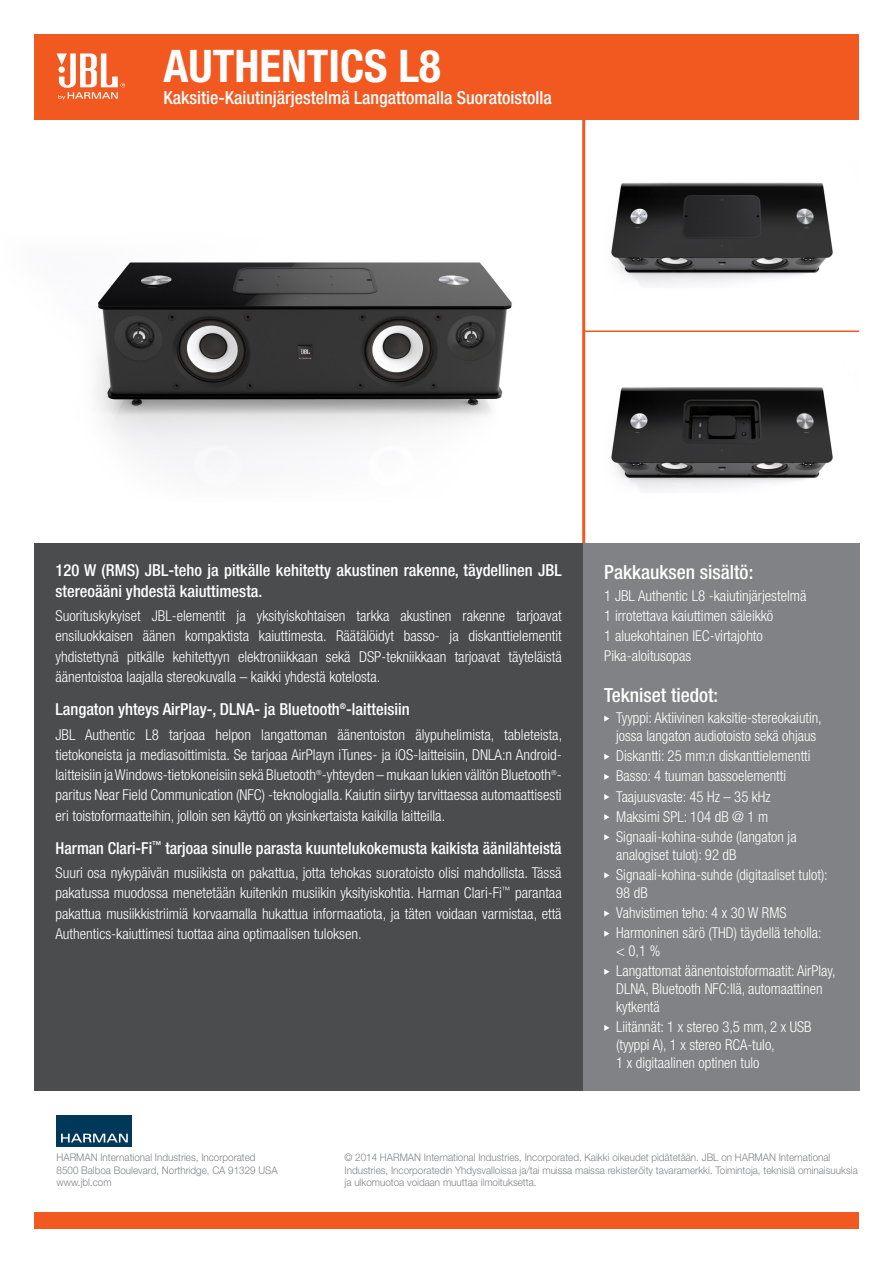
<style>
.page{position:relative;width:893px;height:1263px;background:#fff}
.page>*{position:absolute;margin:0;border:0;box-sizing:border-box;transform-origin:0 0}
.t1{font:700 condensed 45px "Helvetica Neue LT Pro";color:#fff}
.t2{font:500 condensed 19.5px "Helvetica Neue LT Pro";color:#fff}
.t3{font:500 condensed 18px "Helvetica Neue LT Pro";color:#fff}
.t4{font:500 condensed 16.5px/20.2px "Helvetica Neue LT Pro";color:#fff}
.t5{font:300 condensed 15px/20.2px "Helvetica Neue LT Pro";color:#fff}
.t6{font:300 10.5px/12.6px "Helvetica Neue";color:#808285;scale:.94 1}
</style>
<div class="page">
<img style="left:585px;top:124px;width:248px;height:198px">
<img style="left:585px;top:351px;width:248px;height:148px">
<img style="left:97px;top:262px;width:415px;height:198px">
<hr style="left:582px;top:119px;width:3px;height:424px;background:#f15921">
<div style="left:34px;top:1213px;width:825px;height:16px;background:#f15921"></div>
<div style="left:57px;top:1116px;width:75px;height:31px;background:#003859"></div>
<svg style="left:61px;top:1134px;width:67px;height:8px"></svg>
<div style="left:34px;top:34px;width:825px;height:85px;background:#f15921"></div>
<svg style="left:57px;top:53px;width:68px;height:47px"></svg>
<div style="left:34px;top:543px;width:549px;height:548px;background:#4b4c4d"></div>
<div style="left:583px;top:543px;width:276px;height:548px;background:#808285"></div>
<svg style="left:604px;top:716px;width:5px;height:6px"></svg>
<svg style="left:604px;top:754px;width:5px;height:6px"></svg>
<svg style="left:604px;top:774px;width:5px;height:6px"></svg>
<svg style="left:604px;top:794px;width:5px;height:6px"></svg>
<svg style="left:604px;top:814px;width:5px;height:6px"></svg>
<svg style="left:604px;top:834px;width:5px;height:6px"></svg>
<svg style="left:604px;top:872px;width:5px;height:6px"></svg>
<svg style="left:604px;top:910px;width:5px;height:6px"></svg>
<svg style="left:604px;top:931px;width:5px;height:6px"></svg>
<svg style="left:604px;top:969px;width:5px;height:6px"></svg>
<svg style="left:604px;top:1025px;width:5px;height:6px"></svg>
<hr style="left:584px;top:330px;width:275px;height:2px;background:#f15921">
<p class="t1" style="left:163px;top:38px;width:279px">AUTHENTICS L8</p>
<p class="t3" style="left:163px;top:87px;width:390px">Kaksitie-Kaiutinjärjestelmä Langattomalla Suoratoistolla</p>
<p class="t4" style="left:55px;top:560px;width:508px">120 W (RMS) JBL-teho ja pitkälle kehitetty akustinen rakenne, täydellinen JBL stereoääni yhdestä kaiuttimesta.</p>
<p class="t5" style="left:55px;top:606px;width:508px;text-align:justify">Suorituskykyiset JBL-elementit ja yksityiskohtaisen tarkka akustinen rakenne tarjoavat ensiluokkaisen äänen kompaktista kaiuttimesta. Räätälöidyt basso- ja diskanttielementit yhdistettynä pitkälle kehitettyyn elektroniikkaan sekä DSP-tekniikkaan tarjoavat täyteläistä äänentoistoa laajalla stereokuvalla – kaikki yhdestä kotelosta.</p>
<p class="t4" style="left:55px;top:699px;width:356px">Langaton yhteys AirPlay-, DLNA- ja Bluetooth<sup>®</sup>-laitteisiin</p>
<p class="t5" style="left:55px;top:724px;width:508px;text-align:justify">JBL Authentic L8 tarjoaa helpon langattoman äänentoiston älypuhelimista, tableteista, tietokoneista ja mediasoittimista. Se tarjoaa AirPlayn iTunes- ja iOS-laitteisiin, DNLA:n Android&shy;laitteisiin ja Windows-tietokoneisiin sekä Bluetooth<sup>®</sup>-yhteyden – mukaan lukien välitön Bluetooth<sup>®</sup>- paritus Near Field Communication (NFC) -teknologialla. Kaiutin siirtyy tarvittaessa automaattisesti eri toistoformaatteihin, jolloin sen käyttö on yksinkertaista kaikilla laitteilla.</p>
<p class="t4" style="left:55px;top:837px;width:508px">Harman Clari-Fi<sup>™</sup> tarjoaa sinulle parasta kuuntelukokemusta kaikista äänilähteistä</p>
<p class="t5" style="left:55px;top:862px;width:508px;text-align:justify">Suuri osa nykypäivän musiikista on pakattua, jotta tehokas suoratoisto olisi mahdollista. Tässä pakatussa muodossa menetetään kuitenkin musiikin yksityiskohtia. Harman Clari-Fi<sup>™</sup> parantaa pakattua musiikkistriimiä korvaamalla hukattua informaatiota, ja täten voidaan varmistaa, että Authentics-kaiuttimesi tuottaa aina optimaalisen tuloksen.</p>
<p class="t2" style="left:604px;top:560px;width:151px">Pakkauksen sisältö:</p>
<p class="t5" style="left:604px;top:585px;width:204px">1 JBL Authentic L8 -kaiutinjärjestelmä</p>
<p class="t5" style="left:604px;top:605px;width:171px">1 irrotettava kaiuttimen säleikkö</p>
<p class="t5" style="left:604px;top:626px;width:160px">1 aluekohtainen IEC-virtajohto</p>
<p class="t5" style="left:604px;top:646px;width:89px">Pika-aloitusopas</p>
<p class="t2" style="left:604px;top:684px;width:116px">Tekniset tiedot:</p>
<p class="t5" style="left:616px;top:709px;width:207px;line-height:18px">Tyyppi: Aktiivinen kaksitie-stereokaiutin, jossa langaton audiotoisto sekä ohjaus</p>
<p class="t5" style="left:616px;top:746px;width:196px">Diskantti: 25 mm:n diskanttielementti</p>
<p class="t5" style="left:616px;top:766px;width:171px">Basso: 4 tuuman bassoelementti</p>
<p class="t5" style="left:616px;top:786px;width:156px">Taajuusvaste: 45 Hz – 35 kHz</p>
<p class="t5" style="left:616px;top:806px;width:154px">Maksimi SPL: 104 dB @ 1 m</p>
<p class="t5" style="left:616px;top:827px;width:182px;line-height:18px">Signaali-kohina-suhde (langaton ja analogiset tulot): 92 dB</p>
<p class="t5" style="left:616px;top:865px;width:213px;line-height:18px">Signaali-kohina-suhde (digitaaliset tulot):<br>98 dB</p>
<p class="t5" style="left:616px;top:902px;width:172px">Vahvistimen teho: 4 x 30 W RMS</p>
<p class="t5" style="left:616px;top:924px;width:207px;line-height:18px">Harmoninen särö (THD) täydellä teholla: &lt; 0,1 %</p>
<p class="t5" style="left:616px;top:962px;width:221px;line-height:18px">Langattomat äänentoistoformaatit: AirPlay,<br>DLNA, Bluetooth NFC:llä, automaattinen kytkentä</p>
<p class="t5" style="left:616px;top:1018px;width:197px;line-height:18px">Liitännät: 1 x stereo 3,5 mm, 2 x USB (tyyppi A), 1 x stereo RCA-tulo,<br>1 x digitaalinen optinen tulo</p>
<p class="t6" style="left:57px;top:1151px;width:213px">HARMAN International Industries, Incorporated</p>
<p class="t6" style="left:57px;top:1163px;width:237px">8500 Balboa Boulevard, Northridge, CA 91329 USA</p>
<p class="t6" style="left:57px;top:1176px;width:60px">www.jbl.com</p>
<p class="t6" style="left:345px;top:1151px;width:547px">© 2014 HARMAN International Industries, Incorporated. Kaikki oikeudet pidätetään. JBL on HARMAN International<br>Industries, Incorporatedin Yhdysvalloissa ja/tai muissa maissa rekisteröity tavaramerkki. Toimintoja, teknisiä ominaisuuksia ja ulkomuotoa voidaan muuttaa ilmoituksetta.</p>
</div>
